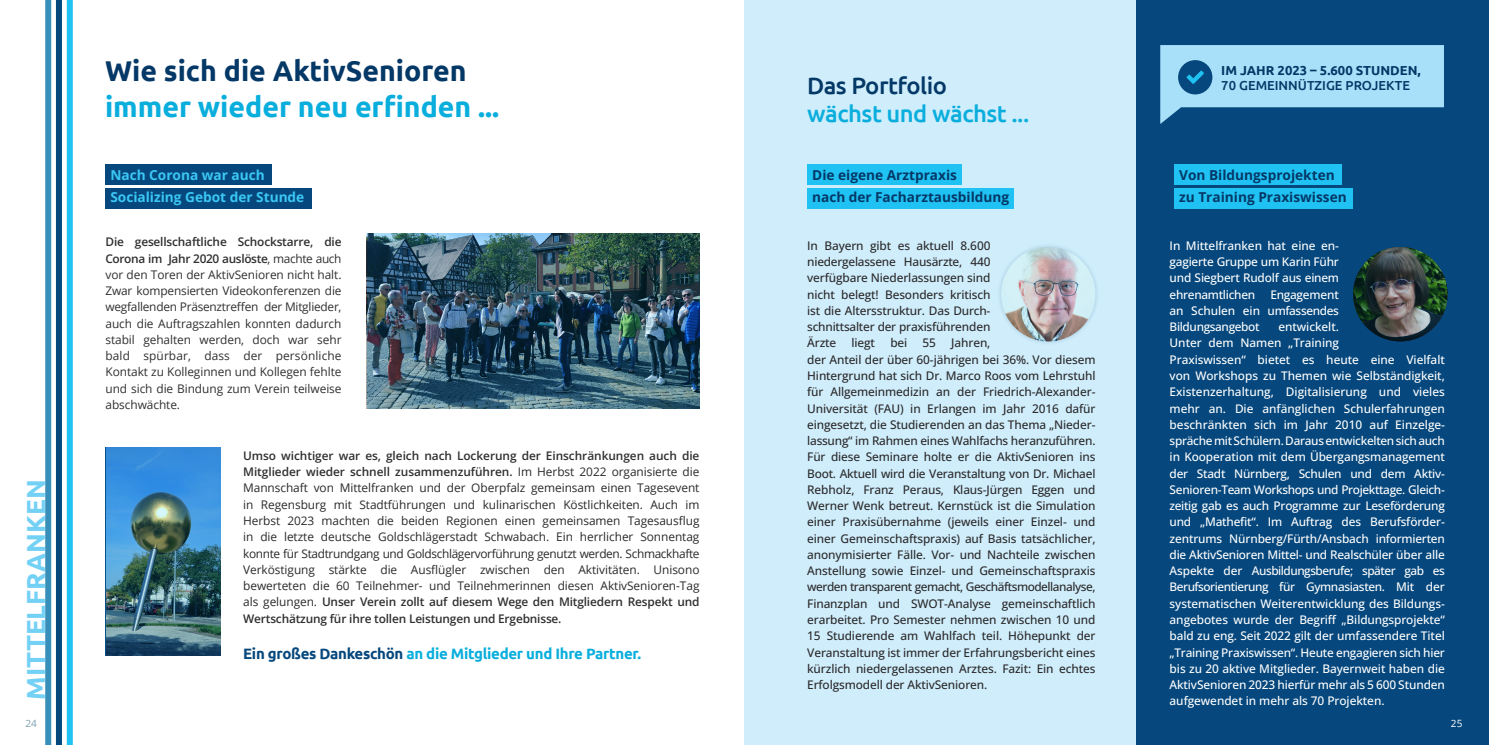
<style>
.page{position:relative;width:1489px;height:745px;background:#fff}
.page>*{position:absolute;margin:0;border:0;box-sizing:border-box;transform-origin:0 0}
.t1{font:700 28.5px "Ubuntu";color:#09aedd}
.t2{font:700 28.5px "Ubuntu";color:#043867}
.t3{font:700 26.12px "Ubuntu";color:#74d1f6}
.t4{font:500 23.75px "Ubuntu";letter-spacing:-.02em;color:#09aedd}
.t5{font:500 23.75px "Ubuntu";letter-spacing:-.02em;color:#043867}
.t6{font:700 15px "Ubuntu";letter-spacing:-.02em;color:#09aedd}
.t7{font:700 13.62px/22.5px "Open Sans";color:#043867}
.t8{font:700 13.62px/22.5px "Open Sans";color:#3bc7f4}
.t9{font:700 13px "Ubuntu";color:#043867}
.t10{font:500 13px "Ubuntu";color:#043867}
.t11{font:500 11.88px/16.2px "Open Sans";letter-spacing:-.01em;color:#2b292a;text-align:justify}
.t12{font:500 11.88px/16.2px "Open Sans";letter-spacing:-.01em;color:#fff;text-align:justify}
.t13{font:11.88px/16.2px "Open Sans";letter-spacing:-.005em;color:#2b292a;text-align:justify}
.t14{font:11.88px/16.2px "Open Sans";letter-spacing:-.005em;color:#312f30;text-align:justify}
.t15{font:10px "Open Sans";color:#7fa0b3}
.t16{font:10px "Open Sans";color:#fff}
.s1{font-weight:600}
.s2{font-weight:600;color:#312f30}
.s3{color:#06487d}
</style>
<div class="page">
<div style="left:105px;top:164px;width:167px;height:21px;background:#06487d"></div>
<div style="left:105px;top:188px;width:207px;height:20px;background:#06487d"></div>
<img style="left:367px;top:233px;width:332px;height:176px">
<img style="left:105px;top:447px;width:116px;height:208px">
<div style="left:744px;top:0;width:392px;height:744px;background:#cfedfb"></div>
<div style="left:1136px;top:0;width:352px;height:744px;background:#06487d"></div>
<div style="left:807px;top:164px;width:155px;height:21px;background:#1fc2f3"></div>
<div style="left:807px;top:188px;width:206px;height:20px;background:#1fc2f3"></div>
<div style="left:1174px;top:164px;width:167px;height:21px;background:#1fc2f3"></div>
<div style="left:1174px;top:188px;width:178px;height:20px;background:#1fc2f3"></div>
<div style="left:997px;top:243px;width:102px;height:102px;background:#06487d;opacity:.15"></div>
<img style="left:1001px;top:247px;width:94px;height:94px;border-radius:50%">
<img style="left:1352px;top:247px;width:95px;height:94px;border-radius:50%">
<svg style="left:1160px;top:45px;width:283px;height:79px"></svg>
<svg style="left:45px;top:0;width:28px;height:744px"></svg>
<h2 class="t3" style="left:20px;top:699px;width:222px;rotate:-90deg">MITTELFRANKEN</h2>
<h1 class="t2" style="left:105px;top:54px;width:363px">Wie sich die AktivSenioren</h1>
<h1 class="t1" style="left:105px;top:89px;width:395px">immer wieder neu erfinden ...</h1>
<h3 class="t5" style="left:807px;top:70px;width:141px">Das Portfolio</h3>
<h3 class="t4" style="left:807px;top:98px;width:223px">wächst und wächst ...</h3>
<p class="t9" style="left:1221px;top:62px;width:201px">IM JAHR 2023 – 5.600 STUNDEN,</p>
<p class="t10" style="left:1221px;top:77px;width:190px">70 GEMEINNÜTZIGE PROJEKTE</p>
<p class="t8" style="left:110px;top:163px;width:195px">Nach Corona war auch<br>Socializing Gebot der Stunde</p>
<p class="t7" style="left:812px;top:163px;width:198px">Die eigene Arztpraxis<br>nach der Facharztausbildung</p>
<p class="t7" style="left:1179px;top:163px;width:169px">Von Bildungsprojekten zu Training Praxiswissen</p>
<p class="t11" style="left:807px;top:237px;width:185px">In Bayern gibt es aktuell 8.600 niedergelassene Hausärzte, 440 verfügbare Niederlassungen sind nicht belegt! Besonders kritisch ist die Altersstruktur. Das Durch&shy;schnittsalter der praxisführenden Ärzte</p>
<p class="t14" style="left:105px;top:233px;width:237px"><span class="s1">Die gesellschaftliche Schockstarre, die Corona im Jahr 2020 auslöste</span>, machte auch vor den Toren der AktivSenioren nicht halt.<br>Zwar kompensierten Videokonferenzen die wegfallenden Präsenztreffen der Mitglieder, auch die Auftragszahlen konnten dadurch stabil gehalten werden, doch war sehr bald spürbar, dass der persönliche Kontakt zu Kolleginnen und Kollegen fehlte und sich die Bindung zum Verein teilweise abschwächte.</p>
<p class="t12" style="left:1169px;top:237px;width:171px">In Mittelfranken hat eine en&shy;gagierte Gruppe um Karin Führ und Siegbert Rudolf aus einem ehrenamtlichen</p>
<p class="t12" style="left:1169px;top:286px;width:171px;text-indent:101px">Engagement an Schulen ein umfassendes Bildungsangebot</p>
<p class="t12" style="left:1169px;top:318px;width:277px;text-align:left;text-indent:109px">entwickelt.<br>Unter dem Namen „Training<br>Praxiswissen“ bietet es heute eine Vielfalt von Workshops zu Themen wie Selbständigkeit, Existenzerhaltung, Digitalisierung und vieles mehr an. Die anfänglichen Schulerfahrungen beschränkten sich im Jahr 2010 auf Einzelge&shy;spräche mit Schülern. Daraus entwickelten sich auch in Kooperation mit dem Übergangsmanagement der Stadt Nürnberg, Schulen und dem Aktiv-Senioren-Team Workshops und Projekttage. Gleich&shy;zeitig gab es auch Programme zur Leseförderung und „Mathefit“. Im Auftrag des Berufsförder&shy;zentrums Nürnberg/Fürth/Ansbach informierten die AktivSenioren Mittel- und Realschüler über alle Aspekte der Ausbildungsberufe; später gab es Berufsorientierung für Gymnasiasten. Mit der systematischen Weiterentwicklung des Bildungs&shy;angebotes wurde der Begriff „Bildungsprojekte“ bald zu eng. Seit 2022 gilt der umfassendere Titel „Training Praxiswissen“. Heute engagieren sich hier bis zu 20 aktive Mitglieder. Bayernweit haben die AktivSenioren 2023 hierfür mehr als 5 600 Stunden aufgewendet in mehr als 70 Projekten.</p>
<p class="t11" style="left:807px;top:334px;width:290px;text-align:left;text-indent:144px">Jahren,<br>der Anteil der über 60-jährigen bei 36%. Vor diesem Hintergrund hat sich Dr. Marco Roos vom Lehrstuhl für Allgemeinmedizin an der Friedrich-Alexander-Universität (FAU) in Erlangen im Jahr 2016 dafür eingesetzt, die Studierenden an das Thema „Nieder&shy;lassung“ im Rahmen eines Wahlfachs heranzuführen.<br>Für diese Seminare holte er die AktivSenioren ins Boot. Aktuell wird die Veranstaltung von Dr. Michael Rebholz, Franz Peraus, Klaus-Jürgen Eggen und Werner Wenk betreut. Kernstück ist die Simulation einer Praxisübernahme (jeweils einer Einzel- und einer Gemeinschaftspraxis) auf Basis tatsächlicher, anonymisierter Fälle. Vor- und Nachteile zwischen Anstellung sowie Einzel- und Gemeinschaftspraxis werden transparent gemacht, Geschäftsmodellanalyse, Finanzplan und SWOT-Analyse gemeinschaftlich erarbeitet. Pro Semester nehmen zwischen 10 und 15 Studierende am Wahlfach teil. Höhepunkt der Veranstaltung ist immer der Erfahrungsbericht eines kürzlich niedergelassenen Arztes. Fazit: Ein echtes Erfolgsmodell der AktivSenioren.</p>
<p class="t11" style="left:851px;top:334px;width:25px">liegt</p>
<p class="t11" style="left:890px;top:334px;width:19px">bei</p>
<p class="t11" style="left:922px;top:334px;width:15px">55</p>
<p class="t13" style="left:243px;top:447px;width:458px"><span class="s2">Umso wichtiger war es, gleich nach Lockerung der Einschränkungen auch die Mitglieder wieder schnell zusammenzuführen.</span> Im Herbst 2022 organisierte die Mannschaft von Mittelfranken und der Oberpfalz gemeinsam einen Tagesevent in Regensburg mit Stadtführungen und kulinarischen Köstlichkeiten. Auch im Herbst 2023 machten die beiden Regionen einen gemeinsamen Tagesausflug in die letzte deutsche Goldschlägerstadt Schwabach. Ein herrlicher Sonnentag konnte für Stadtrundgang und Goldschlägervorführung genutzt werden. Schmackhafte Verköstigung stärkte die Ausflügler zwischen den Aktivitäten. Unisono bewerteten die 60 Teilnehmer- und Teilnehmerinnen diesen AktivSenioren-Tag als gelungen. <span class="s2">Unser Verein zollt auf diesem Wege den Mitgliedern Respekt und Wertschätzung für ihre tollen Leistungen und Ergebnisse.</span></p>
<p class="t6" style="left:243px;top:644px;width:399px"><span class="s3">Ein großes Dankeschön</span> an die Mitglieder und Ihre Partner.</p>
<p class="t15" style="left:25px;top:716px;width:13px">24</p>
<p class="t16" style="left:1450px;top:716px;width:13px">25</p>
</div>
